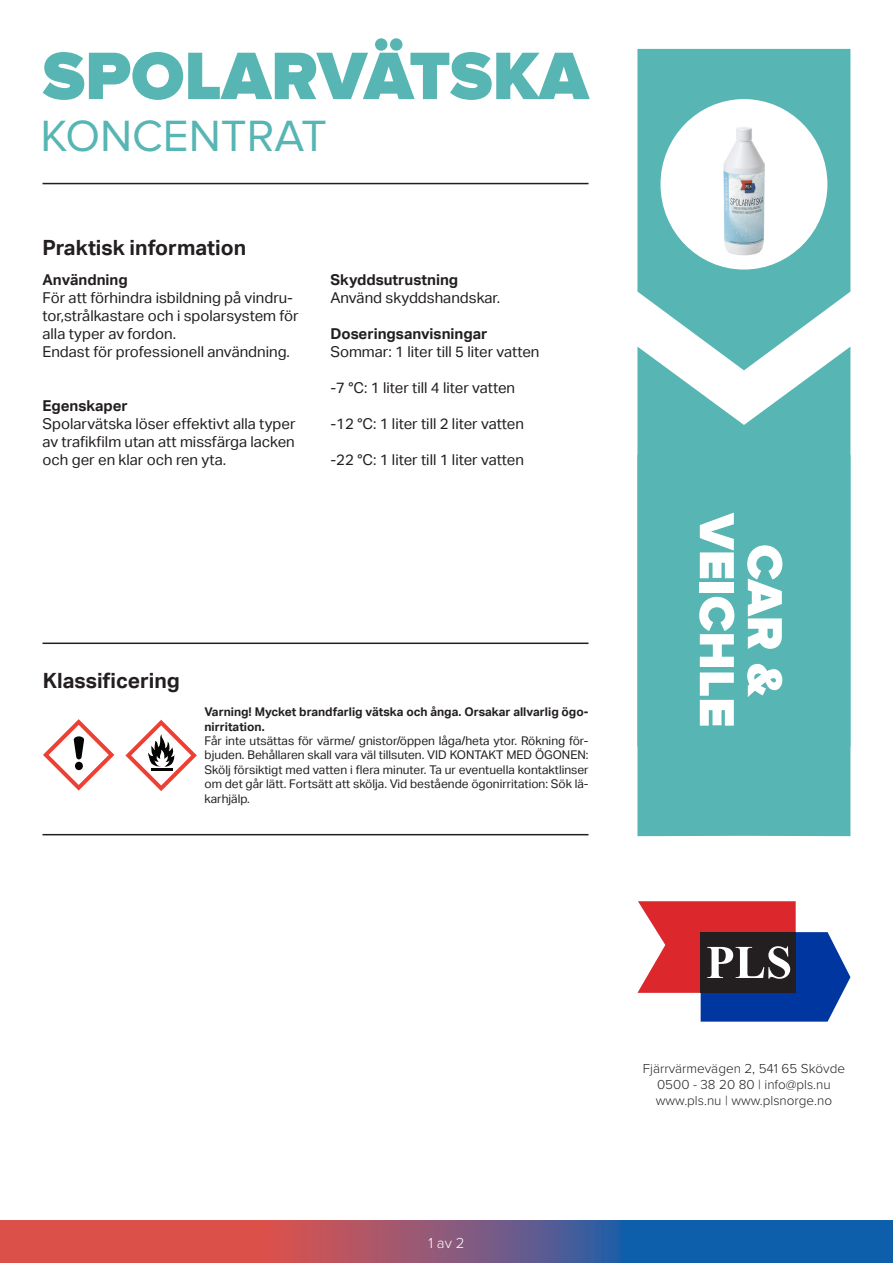
<style>
.page{position:relative;width:893px;height:1263px;background:#fff}
.page>*{position:absolute;margin:0;border:0;box-sizing:border-box;transform-origin:0 0}
.t1{font:900 69.45px "Proxima Nova";color:#57b5b3}
.t2{font:900 51px "Proxima Nova";color:#fff}
.t3{font:45.45px "Proxima Nova";color:#57b5b3}
.t4{font:700 21px "Aktiv Grotesk";color:#231f20}
.t5{font:15px/18px "Aktiv Grotesk";color:#231f20}
.t6{font:700 15px "Aktiv Grotesk";color:#231f20}
.t7{font:300 15px "Proxima Nova";color:#fff}
.t8{font:300 13.5px "Proxima Nova";color:#231f20}
.t9{font:12px/14.4px "Aktiv Grotesk";color:#231f20;text-align:justify}
.t10{font:700 12px/14.4px "Aktiv Grotesk";color:#231f20}
</style>
<div class="page">
<svg style="left:637px;top:901px;width:213px;height:121px"></svg>
<hr style="left:43px;top:834px;width:545px;height:1px;background:#231f20">
<hr style="left:43px;top:642px;width:545px;height:2px;background:#231f20">
<hr style="left:43px;top:183px;width:545px;height:1px;background:#231f20">
<svg style="left:637px;top:49px;width:213px;height:298px;background:#69bcbb"></svg>
<svg style="left:637px;top:347px;width:213px;height:108px;fill:#57b5b3"></svg>
<div style="left:637px;top:455px;width:213px;height:381px;background:#57b5b3"></div>
<div style="left:660px;top:99px;width:167px;height:171px;background:#fff;border-radius:50%"></div>
<svg style="left:0;top:1220px;width:893px;height:43px;background:#7b577a"></svg>
<img style="left:723px;top:127px;width:42px;height:129px">
<svg style="left:43px;top:719px;width:71px;height:72px"></svg>
<svg style="left:125px;top:720px;width:72px;height:71px"></svg>
<p class="t1" style="left:43px;top:36px;width:547px">SPOLARVÄTSKA</p>
<p class="t3" style="left:41px;top:110px;width:288px">KONCENTRAT</p>
<p class="t4" style="left:43px;top:235px;width:205px">Praktisk information</p>
<p class="t6" style="left:43px;top:271px;width:87px">Användning</p>
<p class="t5" style="left:43px;top:289px;width:258px">För att förhindra isbildning på vindru&shy;tor,strålkastare och i spolarsystem för alla typer av fordon.</p>
<p class="t5" style="left:43px;top:343px;width:249px">Endast för professionell användning.</p>
<p class="t6" style="left:43px;top:397px;width:87px">Egenskaper</p>
<p class="t5" style="left:43px;top:415px;width:255px;text-align:justify">Spolarvätska löser effektivt alla typer av trafikfilm utan att missfärga lacken och ger en klar och ren yta.</p>
<p class="t6" style="left:330px;top:271px;width:129px">Skyddsutrustning</p>
<p class="t5" style="left:330px;top:289px;width:171px">Använd skyddshandskar.</p>
<p class="t6" style="left:330px;top:325px;width:159px">Doseringsanvisningar</p>
<p class="t5" style="left:330px;top:343px;width:211px">Sommar: 1 liter till 5 liter vatten</p>
<p class="t5" style="left:330px;top:379px;width:186px">-7 °C: 1 liter till 4 liter vatten</p>
<p class="t5" style="left:330px;top:415px;width:195px">-12 °C: 1 liter till 2 liter vatten</p>
<p class="t5" style="left:330px;top:451px;width:195px">-22 °C: 1 liter till 1 liter vatten</p>
<p class="t4" style="left:43px;top:668px;width:139px">Klassificering</p>
<p class="t10" style="left:205px;top:705px;width:386px">Varning! Mycket brandfarlig vätska och ånga. Orsakar allvarlig ögo&shy;nirritation.</p>
<p class="t9" style="left:205px;top:734px;width:386px">Får inte utsättas för värme/ gnistor/öppen låga/heta ytor. Rökning för&shy;bjuden. Behållaren skall vara väl tillsuten. VID KONTAKT MED ÖGONEN:<br>Skölj försiktigt med vatten i flera minuter. Ta ur eventuella kontaktlinser om det går lätt. Fortsätt att skölja. Vid bestående ögonirritation: Sök lä&shy;karhjälp.</p>
<p class="t2" style="left:746px;top:513px;width:215px;rotate:90deg">VEICHLE</p>
<p class="t2" style="left:794px;top:544px;width:154px;rotate:90deg">CAR &amp;</p>
<p class="t7" style="left:428px;top:1231px;width:38px">1 av 2</p>
<p class="t8" style="left:643px;top:1058px;width:204px">Fjärrvärmevägen 2, 541 65 Skövde</p>
<p class="t8" style="left:657px;top:1074px;width:175px">0500 - 38 20 80 | info@pls.nu</p>
<p class="t8" style="left:656px;top:1090px;width:178px">www.pls.nu | www.plsnorge.no</p>
</div>
